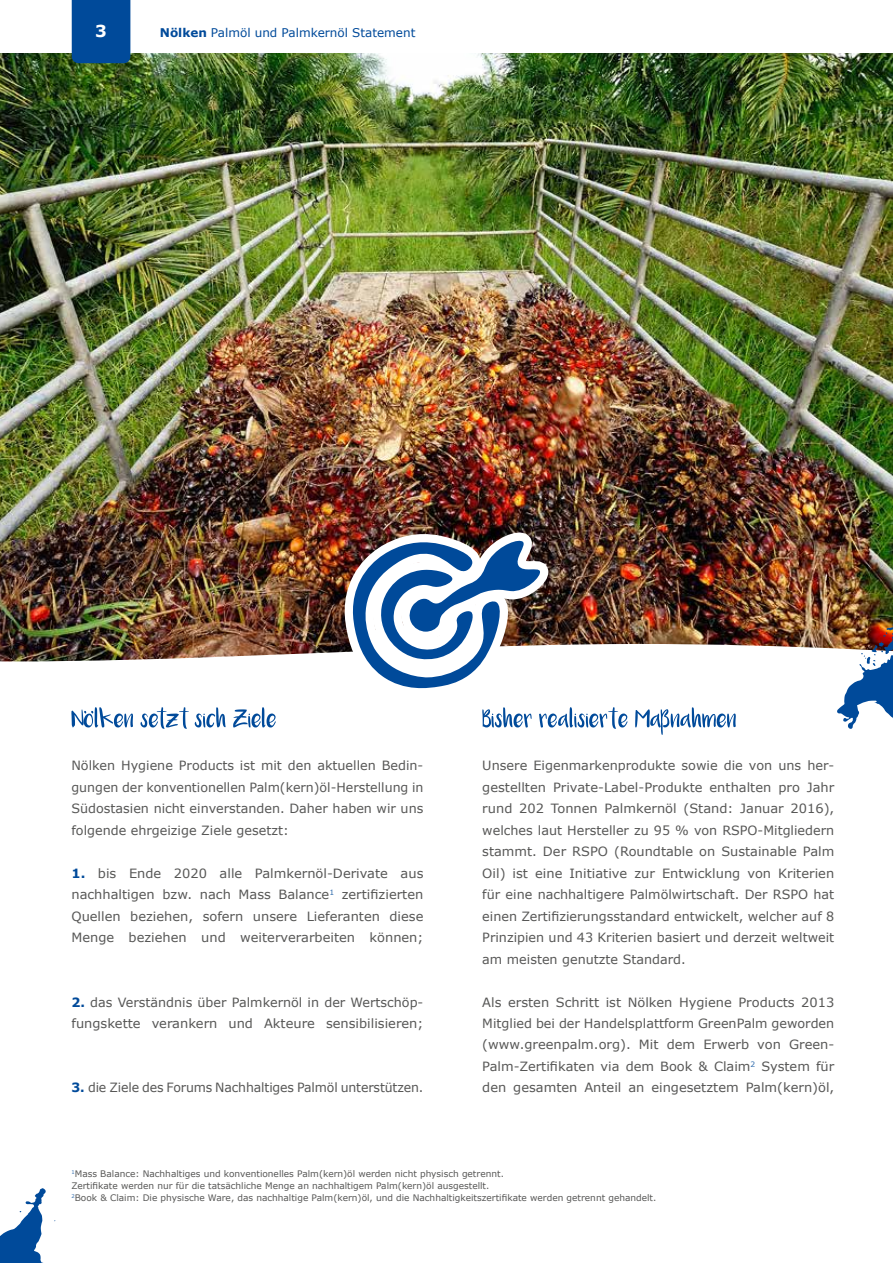
<style>
.page{position:relative;width:893px;height:1263px;background:#fff}
.page>*{position:absolute;margin:0;border:0;box-sizing:border-box;transform-origin:0 0}
.t1{font:700 16.5px "Verdana";color:#fff}
.t2{font:12.75px/21.5px "Verdana";color:#575756;text-align:justify}
.t3{font:12px "Verdana";color:#004a9a}
.t4{font:9px/12px "Verdana";color:#575756}
.s1{font-weight:700}
.s2{font-weight:700;color:#004a9a}
</style>
<div class="page">
<img style="left:0;top:53px;width:893px;height:590px">
<img style="left:0;top:643px;width:837px;height:19px">
<svg style="left:71px;top:707px;width:205px;height:22px"></svg>
<img style="left:334px;top:518px;width:402px;height:217px">
<svg style="left:0;top:1188px;width:56px;height:75px"></svg>
<img style="left:837px;top:584px;width:56px;height:145px">
<div style="left:72px;top:0;width:59px;height:63px;background:#004a9a"></div>
<p class="t1" style="left:95px;top:21px;width:13px">3</p>
<p class="t3" style="left:160px;top:25px;width:257px"><span class="s1">Nölken</span> Palmöl und Palmkernöl Statement</p>
<p class="t2" style="left:71px;top:755px;width:353px">Nölken Hygiene Products ist mit den aktuellen Bedin&shy;gungen der konventionellen Palm(kern)öl-Herstellung in Südostasien nicht einverstanden. Daher haben wir uns folgende ehrgeizige Ziele gesetzt:</p>
<p class="t2" style="left:71px;top:862px;width:354px"><span class="s2">1.</span> bis Ende 2020 alle Palmkernöl-Derivate aus nachhaltigen bzw. nach Mass Balance<sup>1</sup> zertifizierten Quellen beziehen, sofern unsere Lieferanten diese Menge beziehen und weiterverarbeiten können;</p>
<p class="t2" style="left:71px;top:991px;width:353px"><span class="s2">2.</span> das Verständnis über Palmkernöl in der Wertschöp&shy;fungskette verankern und Akteure sensibilisieren;</p>
<p class="t2" style="left:71px;top:1077px;width:353px"><span class="s2">3.</span> die Ziele des Forums Nachhaltiges Palmöl unterstützen.</p>
<p class="t2" style="left:482px;top:755px;width:354px">Unsere Eigenmarkenprodukte sowie die von uns her&shy;gestellten Private-Label-Produkte enthalten pro Jahr rund 202 Tonnen Palmkernöl (Stand: Januar 2016), welches laut Hersteller zu 95 % von RSPO-Mitgliedern stammt. Der RSPO (Roundtable on Sustainable Palm Oil) ist eine Initiative zur Entwicklung von Kriterien für eine nachhaltigere Palmölwirtschaft. Der RSPO hat einen Zertifizierungsstandard entwickelt, welcher auf 8<br>Prinzipien und 43 Kriterien basiert und derzeit weltweit am meisten genutzte Standard.</p>
<p class="t2" style="left:482px;top:991px;width:353px">Als ersten Schritt ist Nölken Hygiene Products 2013<br>Mitglied bei der Handelsplattform GreenPalm geworden (www.greenpalm.org). Mit dem Erwerb von Green-Palm-Zertifikaten via dem Book &amp; Claim<sup>2</sup> System für den gesamten Anteil an eingesetztem Palm(kern)öl,</p>
<p class="t4" style="left:71px;top:1167px;width:586px"><sup>1</sup>Mass Balance: Nachhaltiges und konventionelles Palm(kern)öl werden nicht physisch getrennt.<br>Zertifikate werden nur für die tatsächliche Menge an nachhaltigem Palm(kern)öl ausgestellt.<br><sup>2</sup>Book &amp; Claim: Die physische Ware, das nachhaltige Palm(kern)öl, und die Nachhaltigkeitszertifikate werden getrennt gehandelt.</p>
</div>
